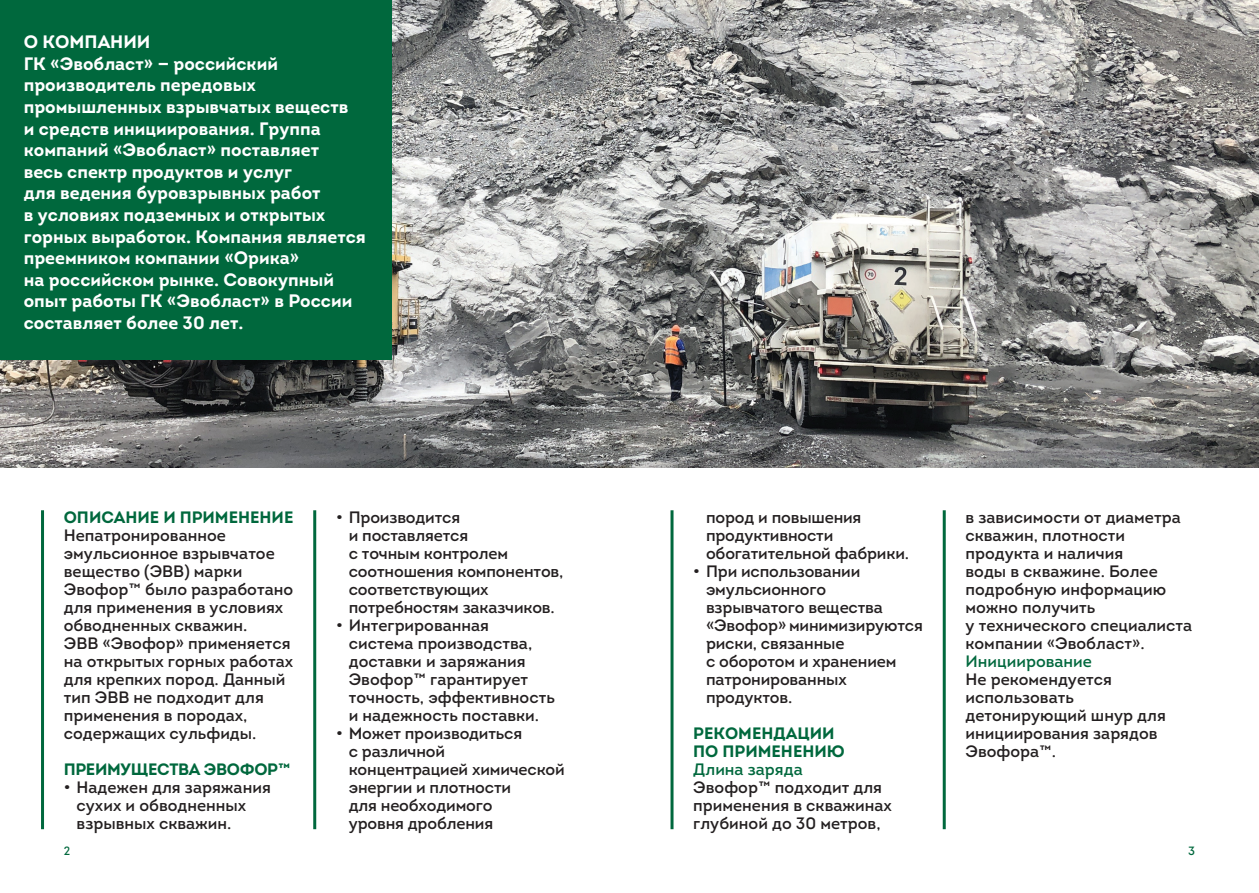
<style>
.page{position:relative;width:1259px;height:893px;background:#fff}
.page>*{position:absolute;margin:0;border:0;box-sizing:border-box;transform-origin:0 0}
.t1{font:700 18px/21.6px "Intro";color:#fff}
.t2{font:16.5px/18px "Intro";color:#231f20}
.t3{font:700 16.5px/18px "Intro";color:#00683d}
.t4{font:16.5px "Intro";color:#00683d}
.t5{font:700 16.5px "Intro";letter-spacing:-.02em;color:#00683d}
.t6{font:12px "Intro";color:#00683d}
</style>
<div class="page">
<img style="left:0;top:0;width:1259px;height:468px">
<div style="left:0;top:0;width:391px;height:359px;background:#00683d"></div>
<hr style="left:313px;top:510px;width:3px;height:319px;background:#00683d">
<hr style="left:41px;top:510px;width:3px;height:319px;background:#00683d">
<hr style="left:942px;top:510px;width:3px;height:319px;background:#00683d">
<hr style="left:670px;top:510px;width:3px;height:319px;background:#00683d">
<p class="t1" style="left:24px;top:31px;width:344px">О КОМПАНИИ<br>ГК «Эвобласт» — российский производитель передовых промышленных взрывчатых веществ<br>и средств инициирования. Группа компаний «Эвобласт» поставляет<br>весь спектр продуктов и услуг<br>для ведения буровзрывных работ<br>в условиях подземных и открытых горных выработок. Компания является преемником компании «Орика»<br>на российском рынке. Совокупный опыт работы ГК «Эвобласт» в России составляет более 30 лет.</p>
<p class="t3" style="left:64px;top:508px;width:231px">Описание и применение</p>
<p class="t2" style="left:64px;top:526px;width:231px">Непатронированное эмульсионное взрывчатое вещество (ЭВВ) марки<br>Эвофор™ было разработано для применения в условиях обводненных скважин.<br>ЭВВ «Эвофор» применяется на открытых горных работах для крепких пород. Данный тип ЭВВ не подходит для применения в породах, содержащих сульфиды.</p>
<p class="t5" style="left:64px;top:758px;width:166px">Преимущества Эвофор</p>
<p class="t3" style="left:278px;top:760px;width:14px">™</p>
<p class="t2" style="left:77px;top:778px;width:196px;text-indent:-13px">• Надежен для заряжания сухих и обводненных взрывных скважин.</p>
<p class="t2" style="left:349px;top:508px;width:216px;text-indent:-13px">• Производится<br>и поставляется<br>с точным контролем соотношения компонентов, соответствующих потребностям заказчиков.</p>
<p class="t2" style="left:349px;top:616px;width:207px;text-indent:-13px">• Интегрированная система производства, доставки и заряжания<br>Эвофор™ гарантирует точность, эффективность и надежность поставки.</p>
<p class="t2" style="left:349px;top:724px;width:218px;text-indent:-13px">• Может производиться<br>с различной концентрацией химической энергии и плотности<br>для необходимого<br>уровня дробления</p>
<p class="t2" style="left:706px;top:508px;width:204px">пород и повышения продуктивности обогатительной фабрики.</p>
<p class="t2" style="left:706px;top:562px;width:218px;text-indent:-13px">• При использовании эмульсионного взрывчатого вещества «Эвофор» минимизируются риски, связанные<br>с оборотом и хранением патронированных продуктов.</p>
<p class="t3" style="left:693px;top:724px;width:153px">Рекомендации по применению</p>
<p class="t4" style="left:693px;top:759px;width:111px">Длина заряда</p>
<p class="t2" style="left:693px;top:778px;width:200px">Эвофор™ подходит для применения в скважинах глубиной до 30 метров,</p>
<p class="t2" style="left:965px;top:508px;width:228px">в зависимости от диаметра скважин, плотности продукта и наличия<br>воды в скважине. Более подробную информацию можно получить<br>у технического специалиста компании «Эвобласт».</p>
<p class="t4" style="left:965px;top:651px;width:128px">Инициирование</p>
<p class="t2" style="left:965px;top:670px;width:202px">Не рекомендуется использовать детонирующий шнур для инициирования зарядов<br>Эвофора™.</p>
<p class="t6" style="left:64px;top:843px;width:8px">2</p>
<p class="t6" style="left:1188px;top:843px;width:8px">3</p>
</div>
